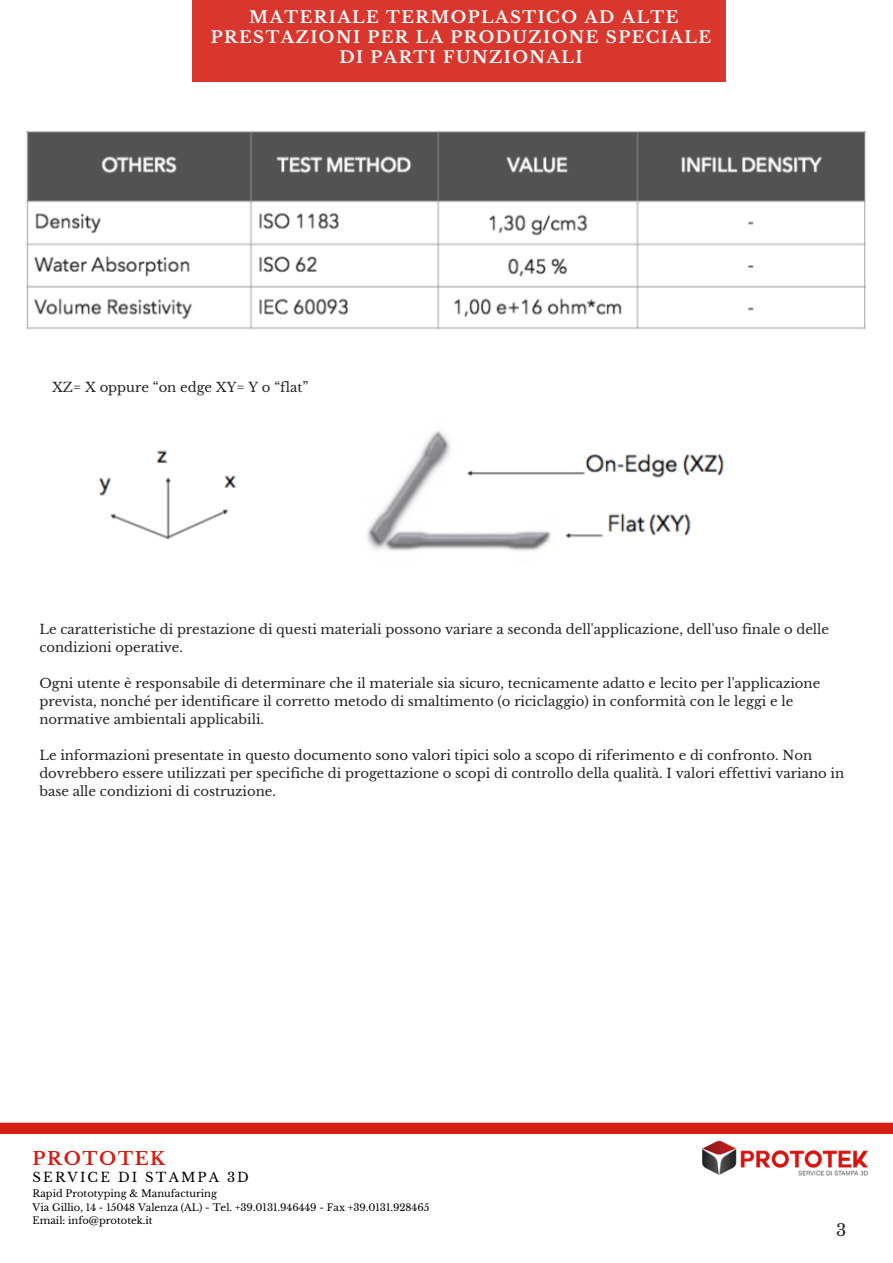
<style>
.page{position:relative;width:893px;height:1263px;background:#fff}
.page>*{position:absolute;margin:0;border:0;box-sizing:border-box;transform-origin:0 0}
.t1{font:700 18.15px "Libre Baskerville";letter-spacing:.09em;color:#d51e13}
.t2{font:700 16.5px/20.2px "Libre Baskerville";letter-spacing:.09em;color:#fff;text-align:center}
.t3{font:16.5px "Libre Baskerville";color:#222}
.t4{font:13.2px/18px "Libre Baskerville";color:#222}
.t5{font:13.2px "Libre Baskerville";letter-spacing:.16em;color:#000}
.t6{font:9.9px/13.5px "Libre Baskerville";color:#000}
</style>
<div class="page">
<div style="left:193px;top:0;width:533px;height:81px;background:#d9372d"></div>
<div style="left:0;top:1123px;width:893px;height:11px;background:#d51e13"></div>
<img style="left:702px;top:1140px;width:165px;height:36px">
<img style="left:26px;top:130px;width:840px;height:200px">
<img style="left:98px;top:431px;width:627px;height:120px">
<p class="t2" style="left:211px;top:7px;width:502px">MATERIALE TERMOPLASTICO AD ALTE<br>PRESTAZIONI PER LA PRODUZIONE SPECIALE<br>DI PARTI FUNZIONALI</p>
<p class="t4" style="left:52px;top:378px;width:258px">XZ= X oppure “on edge XY= Y o “flat”</p>
<p class="t4" style="left:39px;top:620px;width:791px">Le caratteristiche di prestazione di questi materiali possono variare a seconda dell'applicazione, dell'uso finale o delle condizioni operative.</p>
<p class="t4" style="left:39px;top:674px;width:782px">Ogni utente è responsabile di determinare che il materiale sia sicuro, tecnicamente adatto e lecito per l'applicazione prevista, nonché per identificare il corretto metodo di smaltimento (o riciclaggio) in conformità con le leggi e le normative ambientali applicabili.</p>
<p class="t4" style="left:39px;top:746px;width:806px">Le informazioni presentate in questo documento sono valori tipici solo a scopo di riferimento e di confronto. Non dovrebbero essere utilizzati per specifiche di progettazione o scopi di controllo della qualità. I valori effettivi variano in base alle condizioni di costruzione.</p>
<h1 class="t1" style="left:33px;top:1147px;width:134px">PROTOTEK</h1>
<p class="t5" style="left:33px;top:1169px;width:218px">SERVICE DI STAMPA 3D</p>
<p class="t6" style="left:33px;top:1187px;width:398px">Rapid Prototyping &amp; Manufacturing<br>Via Gillio, 14 - 15048 Valenza (AL) - Tel. +39.0131.946449 - Fax +39.0131.928465<br>Email: info@prototek.it</p>
<p class="t3" style="left:836px;top:1220px;width:12px">3</p>
</div>
